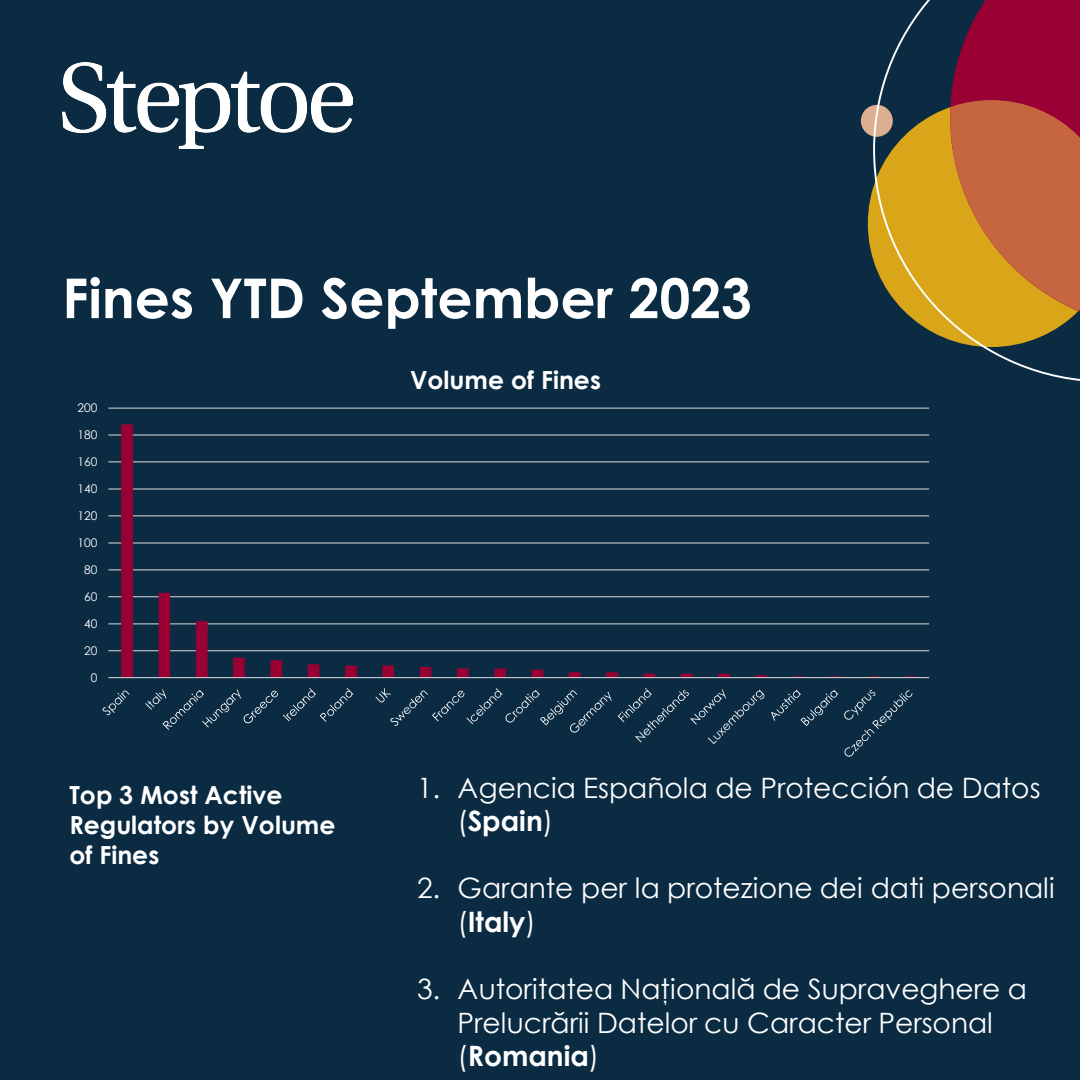
<style>
.page{position:relative;width:1080px;height:1080px;background:#0b2b43}
.page>*{position:absolute;margin:0;border:0;box-sizing:border-box;transform-origin:0 0}
.t1{font:700 55px "Century Gothic";color:#fff}
.t2{font:28.1px/33.6px "Century Gothic";color:#fff}
.t3{font:700 25px/30px "Century Gothic";color:#fff}
.t4{font:12px "Century Gothic";letter-spacing:.005em;color:#fff}
.s1{font-weight:700}
</style>
<div class="page">
<svg style="left:868px;top:105px;width:5px;height:154px"></svg>
<div style="left:861px;top:105px;width:32px;height:32px;background:#ddaf91;border-radius:50%"></div>
<svg style="left:873px;top:0;width:207px;height:381px"></svg>
<img style="left:63px;top:62px;width:290px;height:86px">
<hr style="left:108px;top:650px;width:821px;height:1px;background:#dedede">
<hr style="left:108px;top:624px;width:821px;height:1px;background:#dedede">
<hr style="left:108px;top:596px;width:821px;height:1px;background:#dedede">
<hr style="left:108px;top:570px;width:821px;height:1px;background:#dedede">
<hr style="left:108px;top:543px;width:821px;height:1px;background:#dedede">
<hr style="left:108px;top:516px;width:821px;height:1px;background:#dedede">
<hr style="left:108px;top:489px;width:821px;height:1px;background:#dedede">
<hr style="left:108px;top:462px;width:821px;height:1px;background:#dedede">
<hr style="left:108px;top:435px;width:821px;height:1px;background:#dedede">
<hr style="left:108px;top:408px;width:821px;height:1px;background:#dedede">
<svg style="left:121px;top:424px;width:795px;height:253px"></svg>
<hr style="left:108px;top:677px;width:821px;height:1px;background:#dedede">
<svg style="left:103px;top:690px;width:27px;height:25px"></svg>
<svg style="left:145px;top:688px;width:208px;height:42px"></svg>
<svg style="left:375px;top:688px;width:237px;height:45px"></svg>
<svg style="left:618px;top:688px;width:147px;height:56px"></svg>
<svg style="left:771px;top:690px;width:67px;height:36px"></svg>
<svg style="left:844px;top:690px;width:68px;height:67px"></svg>
<p class="t1" style="left:62px;top:256px;width:691px">Fines YTD September 2023</p>
<p class="t4" style="left:78px;top:399px;width:21px">200</p>
<p class="t4" style="left:78px;top:426px;width:21px">180</p>
<p class="t4" style="left:78px;top:453px;width:21px">160</p>
<p class="t4" style="left:78px;top:480px;width:21px">140</p>
<p class="t4" style="left:78px;top:507px;width:21px">120</p>
<p class="t4" style="left:78px;top:534px;width:21px">100</p>
<p class="t4" style="left:84px;top:561px;width:15px">80</p>
<p class="t4" style="left:84px;top:588px;width:15px">60</p>
<p class="t4" style="left:84px;top:615px;width:15px">40</p>
<p class="t4" style="left:84px;top:642px;width:15px">20</p>
<p class="t4" style="left:91px;top:669px;width:8px">0</p>
<p class="t3" style="left:410px;top:364px;width:192px">Volume of Fines</p>
<p class="t3" style="left:69px;top:779px;width:268px">Top 3 Most Active<br>Regulators by Volume of Fines</p>
<p class="t2" style="left:458px;top:770px;width:585px;text-indent:-41px">1. Agencia Española de Protección de Datos (<span class="s1">Spain</span>)</p>
<p class="t2" style="left:458px;top:871px;width:599px;text-indent:-41px">2. Garante per la protezione dei dati personali (<span class="s1">Italy</span>)</p>
<p class="t2" style="left:458px;top:972px;width:571px;text-indent:-41px">3. Autoritatea Naţională de Supraveghere a<br>Prelucrării Datelor cu Caracter Personal (<span class="s1">Romania</span>)</p>
</div>
